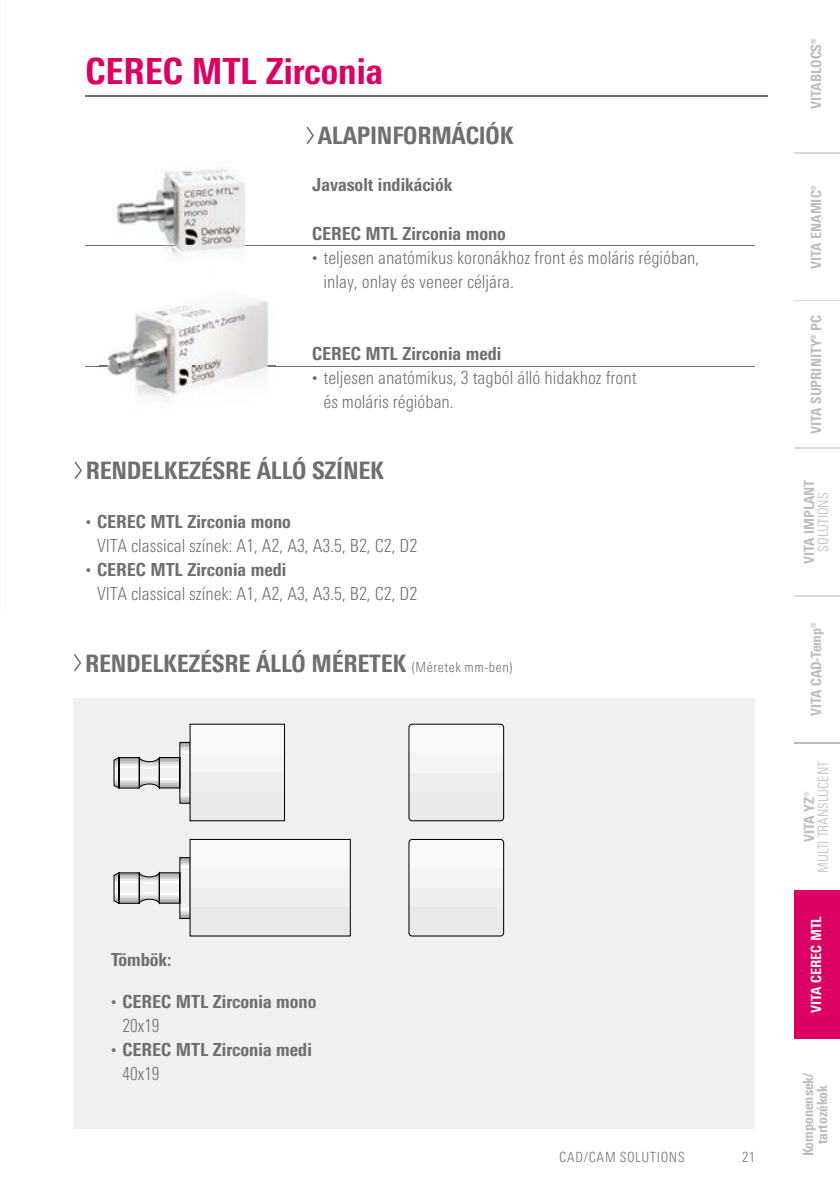
<style>
.page{position:relative;width:840px;height:1191px;background:#fff}
.page>*{position:absolute;margin:0;border:0;box-sizing:border-box;transform-origin:0 0}
.t1{font:800 condensed 36px "Univers Next Pro";color:#dd0064}
.t2{font:800 condensed 24px "Univers Next Pro";letter-spacing:-.01em;color:#6f6f6e}
.t3{font:300 condensed 18px/24px "Univers Next Pro";color:#6f6f6e}
.t4{font:800 condensed 18px/24px "Univers Next Pro";color:#6f6f6e}
.t5{font:800 condensed 14px/14px "Univers Next Pro";color:#bbbcbd;text-align:center}
.t6{font:300 condensed 14px/14px "Univers Next Pro";color:#bbbcbd;text-align:center}
.t7{font:300 condensed 14px "Univers Next Pro";letter-spacing:.05em;color:#6f6f6e}
.t8{font:800 condensed 14px "Univers Next Pro";color:#fff}
.s1{font-weight:800;font-size:10.8px}
.s2{font-weight:800}
.s3{font-weight:300;font-size:14px}
.s4{font-size:10.8px}
.s5{font-weight:300}
</style>
<div class="page">
<hr style="left:85px;top:95px;width:682px;height:1px;background:#6f6f6e">
<svg style="left:74px;top:461px;width:8px;height:18px"></svg>
<div style="left:74px;top:698px;width:680px;height:430px;background:#f0f0f0"></div>
<svg style="left:74px;top:654px;width:7px;height:17px"></svg>
<hr style="left:85px;top:245px;width:669px;height:1px;background:#6f6f6e">
<hr style="left:85px;top:366px;width:669px;height:1px;background:#6f6f6e">
<svg style="left:306px;top:126px;width:8px;height:18px"></svg>
<img style="left:116px;top:169px;width:129px;height:86px">
<img style="left:116px;top:245px;width:129px;height:1px">
<img style="left:100px;top:299px;width:175px;height:101px">
<img style="left:100px;top:366px;width:175px;height:1px">
<svg style="left:113px;top:857px;width:76px;height:62px"></svg>
<div style="left:190px;top:868px;width:160px;height:19px;background:#f4f4f4"></div>
<div style="left:190px;top:839px;width:160px;height:29px;background:#f9f9f9"></div>
<div style="left:190px;top:907px;width:160px;height:29px;background:#e9e9e9"></div>
<div style="left:189px;top:839px;width:161px;height:97px;border:1px solid #000"></div>
<div style="left:408px;top:868px;width:95px;height:20px;background:#f4f4f4"></div>
<div style="left:408px;top:839px;width:95px;height:29px;background:#f9f9f9"></div>
<div style="left:408px;top:907px;width:95px;height:29px;background:#e9e9e9"></div>
<div style="left:408px;top:839px;width:96px;height:97px;border:1px solid #000;border-radius:3px"></div>
<svg style="left:113px;top:742px;width:76px;height:61px"></svg>
<div style="left:190px;top:753px;width:94px;height:19px;background:#f4f4f4"></div>
<div style="left:190px;top:724px;width:94px;height:29px;background:#f9f9f9"></div>
<div style="left:190px;top:792px;width:94px;height:28px;background:#e9e9e9"></div>
<div style="left:408px;top:753px;width:95px;height:19px;background:#f4f4f4"></div>
<div style="left:408px;top:724px;width:95px;height:28px;background:#f9f9f9"></div>
<div style="left:408px;top:792px;width:95px;height:28px;background:#e9e9e9"></div>
<div style="left:408px;top:723px;width:96px;height:98px;border:1px solid #000;border-radius:3px"></div>
<div style="left:794px;top:890px;width:45px;height:148px;background:#dd0064"></div>
<hr style="left:794px;top:595px;width:45px;height:1px;background:#dadada">
<hr style="left:794px;top:448px;width:45px;height:1px;background:#dadada">
<hr style="left:794px;top:300px;width:45px;height:1px;background:#dadada">
<hr style="left:794px;top:153px;width:45px;height:1px;background:#dadada">
<hr style="left:794px;top:742px;width:45px;height:1px;background:#bbbcbd">
<h1 class="t1" style="left:85px;top:49px;width:299px">CEREC MTL Zirconia</h1>
<h2 class="t2" style="left:317px;top:121px;width:197px">ALAPINFORMÁCIÓK</h2>
<p class="t4" style="left:312px;top:173px;width:142px">Javasolt indikációk</p>
<p class="t4" style="left:312px;top:221px;width:195px">CEREC MTL Zirconia mono</p>
<p class="t3" style="left:323px;top:246px;width:377px;text-indent:-11px"><span class="s1">•</span> teljesen anatómikus koronákhoz front és moláris régióban, inlay, onlay és veneer céljára.</p>
<p class="t4" style="left:312px;top:341px;width:191px">CEREC MTL Zirconia medi</p>
<p class="t3" style="left:323px;top:366px;width:314px;text-indent:-11px"><span class="s1">•</span> teljesen anatómikus, 3 tagból álló hidakhoz front és moláris régióban.</p>
<h2 class="t2" style="left:86px;top:456px;width:299px">RENDELKEZÉSRE ÁLLÓ SZÍNEK</h2>
<p class="t3" style="left:97px;top:510px;width:321px;text-indent:-11px"><span class="s1">•</span> <span class="s2">CEREC MTL Zirconia mono<br></span>VITA classical színek: A1, A2, A3, A3.5, B2, C2, D2</p>
<p class="t3" style="left:97px;top:558px;width:321px;text-indent:-11px"><span class="s1">•</span> <span class="s2">CEREC MTL Zirconia medi<br></span>VITA classical színek: A1, A2, A3, A3.5, B2, C2, D2</p>
<h2 class="t2" style="left:85px;top:649px;width:428px">RENDELKEZÉSRE ÁLLÓ MÉRETEK <span class="s3">(Méretek mm-ben)</span></h2>
<p class="t4" style="left:111px;top:947px;width:62px">Tömbök:</p>
<p class="t4" style="left:122px;top:989px;width:195px;text-indent:-11px"><span class="s4">•</span> CEREC MTL Zirconia mono<br><span class="s5">20x19</span></p>
<p class="t4" style="left:122px;top:1037px;width:191px;text-indent:-11px"><span class="s4">•</span> CEREC MTL Zirconia medi<br><span class="s5">40x19</span></p>
<p class="t7" style="left:559px;top:1148px;width:127px">CAD/CAM SOLUTIONS</p>
<p class="t7" style="left:741px;top:1148px;width:14px">21</p>
<p class="t5" style="left:808px;top:109px;width:71px;rotate:-90deg">VITABLOCS®</p>
<p class="t5" style="left:808px;top:269px;width:85px;rotate:-90deg">VITA ENAMIC®</p>
<p class="t5" style="left:808px;top:434px;width:120px;rotate:-90deg">VITA SUPRINITY® PC</p>
<p class="t5" style="left:801px;top:564px;width:86px;rotate:-90deg">VITA IMPLANT</p>
<p class="t6" style="left:815px;top:551px;width:61px;rotate:-90deg">SOLUTIONS</p>
<p class="t5" style="left:808px;top:716px;width:95px;rotate:-90deg">VITA CAD-Temp®</p>
<p class="t6" style="left:801px;top:872px;width:113px;rotate:-90deg"><span class="s2">VITA YZ</span>®<br>MULTI TRANSLUCENT</p>
<p class="t8" style="left:807px;top:1012px;width:98px;rotate:-90deg">VITA CEREC MTL</p>
<p class="t5" style="left:800px;top:1156px;width:85px;rotate:-90deg">Komponensek/ tartozékok</p>
</div>
